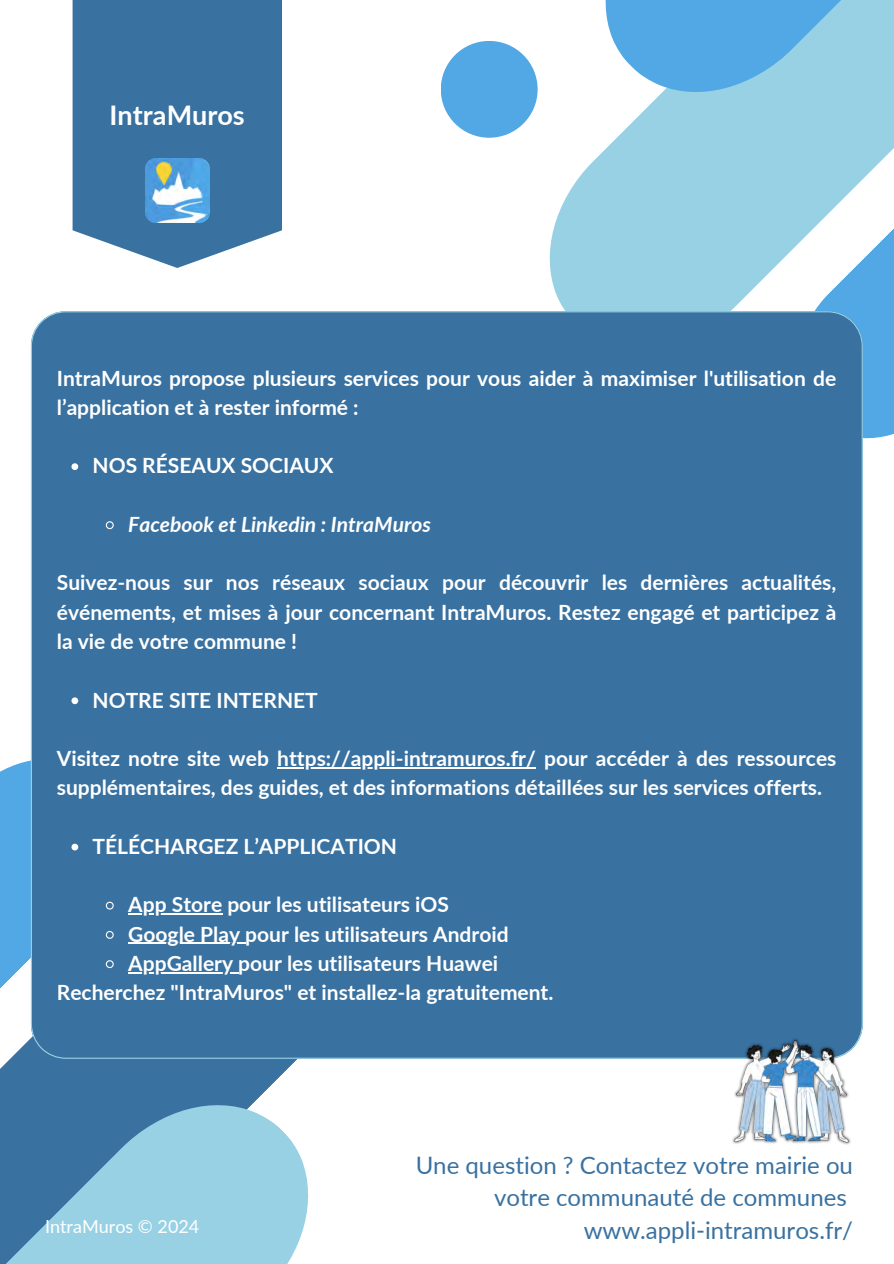
<style>
.page{position:relative;width:894px;height:1264px;background:#fff}
.page>*{position:absolute;margin:0;border:0;box-sizing:border-box;transform-origin:0 0}
.t1{font:700 27px "Lato";color:#fff}
.t2{font:24px/32.7px "Lato";color:#3971a0;text-align:right}
.t3{font:700 21px/29.2px "Lato";color:#fff}
.t4{font:italic 700 21px "Lato";color:#fff}
.t5{font:18px "Lato";color:#fff}
</style>
<div class="page">
<svg style="left:124px;top:1058px;width:249px;height:37px;fill:#3971a0"></svg>
<svg style="left:0;top:1095px;width:309px;height:168px;fill:#99d1e4"></svg>
<svg style="left:0;top:751px;width:124px;height:371px"></svg>
<svg style="left:73px;top:0;width:209px;height:268px;fill:#3971a0"></svg>
<img style="left:145px;top:159px;width:64px;height:64px">
<svg style="left:549px;top:159px;width:47px;height:152px;fill:#99d1e4"></svg>
<svg style="left:596px;top:0;width:297px;height:445px"></svg>
<div style="left:440px;top:41px;width:97px;height:97px;background:#51a8e5;border-radius:50%"></div>
<div style="left:31px;top:311px;width:831px;height:747px;background:#3971a0"></div>
<svg style="left:71px;top:463px;width:7px;height:7px"></svg>
<svg style="left:105px;top:520px;width:9px;height:10px"></svg>
<svg style="left:71px;top:697px;width:7px;height:7px"></svg>
<hr style="left:277px;top:767px;width:259px;height:1px;background:#fff">
<svg style="left:71px;top:843px;width:7px;height:7px"></svg>
<svg style="left:105px;top:900px;width:9px;height:10px"></svg>
<hr style="left:128px;top:913px;width:94px;height:1px;background:#fff">
<svg style="left:105px;top:930px;width:9px;height:9px"></svg>
<hr style="left:128px;top:942px;width:117px;height:1px;background:#fff">
<svg style="left:105px;top:959px;width:9px;height:9px"></svg>
<hr style="left:128px;top:972px;width:110px;height:1px;background:#fff">
<img style="left:729px;top:1036px;width:124px;height:109px">
<h1 class="t1" style="left:110px;top:98px;width:137px">IntraMuros</h1>
<h3 class="t3" style="left:57px;top:363px;width:780px">IntraMuros propose plusieurs services pour vous aider à maximiser l'utilisation de l’application et à rester informé :</h3>
<p class="t3" style="left:92px;top:450px;width:242px">NOS RÉSEAUX SOCIAUX</p>
<h3 class="t4" style="left:128px;top:511px;width:304px">Facebook et Linkedin : IntraMuros</h3>
<p class="t3" style="left:57px;top:567px;width:780px;text-align:justify">Suivez-nous sur nos réseaux sociaux pour découvrir les dernières actualités, événements, et mises à jour concernant IntraMuros. Restez engagé et participez à la vie de votre commune !</p>
<p class="t3" style="left:92px;top:684px;width:227px">NOTRE SITE INTERNET</p>
<p class="t3" style="left:57px;top:743px;width:780px">Visitez notre site web https://appli-intramuros.fr/ pour accéder à des ressources</p>
<p class="t3" style="left:57px;top:772px;width:766px">supplémentaires, des guides, et des informations détaillées sur les services offerts.</p>
<p class="t3" style="left:92px;top:831px;width:306px">TÉLÉCHARGEZ L’APPLICATION</p>
<h3 class="t3" style="left:128px;top:889px;width:322px">App Store pour les utilisateurs iOS</h3>
<p class="t3" style="left:128px;top:918px;width:382px">Google Play pour les utilisateurs Android</p>
<p class="t3" style="left:128px;top:948px;width:371px">AppGallery pour les utilisateurs Huawei</p>
<h2 class="t3" style="left:57px;top:977px;width:498px">Recherchez "IntraMuros" et installez-la gratuitement.</h2>
<p class="t5" style="left:45px;top:1215px;width:156px">IntraMuros © 2024</p>
<p class="t2" style="left:415px;top:1148px;width:438px">Une question ? Contactez votre mairie ou votre communauté de communes</p>
<h3 class="t2" style="left:583px;top:1213px;width:271px">www.appli-intramuros.fr/</h3>
</div>
